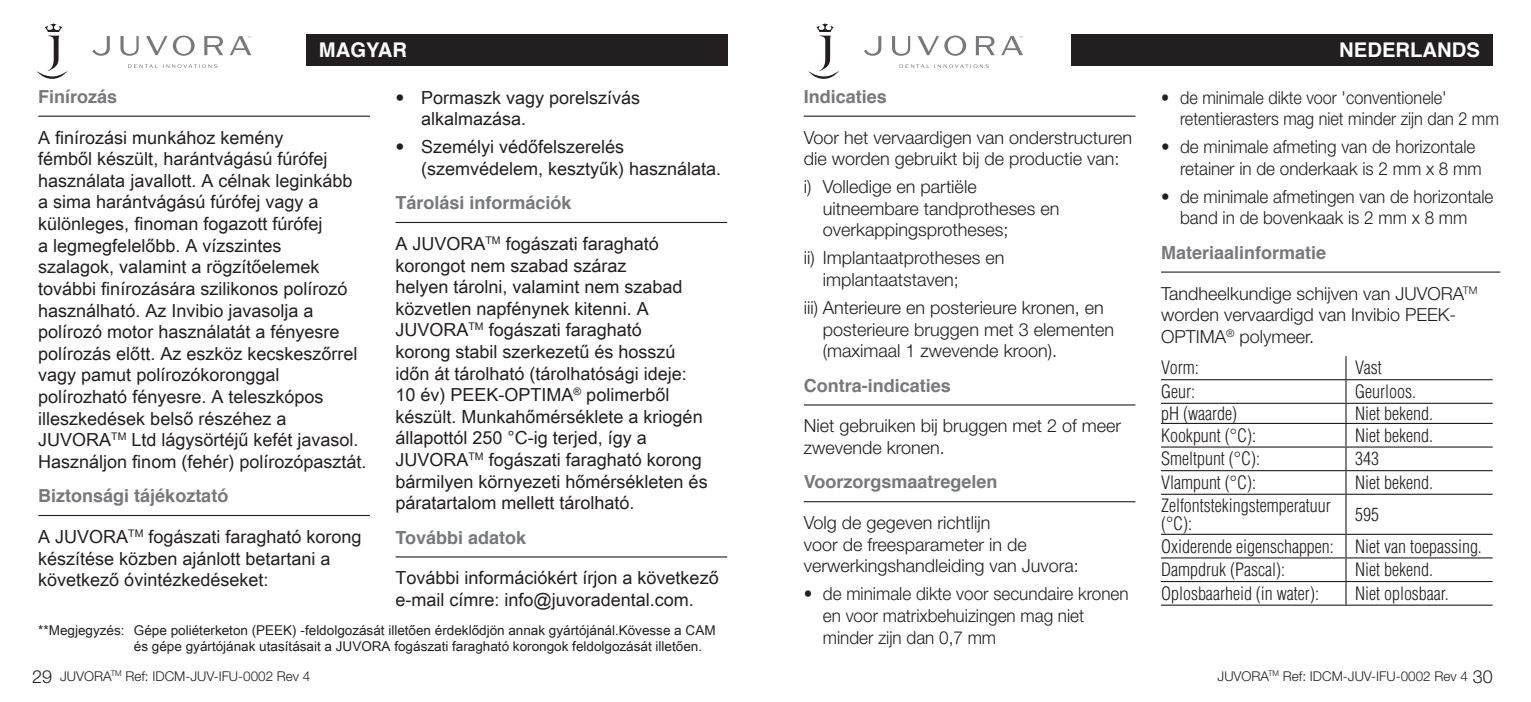
<style>
.page{position:relative;width:1531px;height:702px;background:#fff}
.page>*{position:absolute;margin:0;border:0;box-sizing:border-box;transform-origin:0 0}
.t1{font:700 20.25px "Helvetica";color:#fff}
.t2{font:18px/21.6px "Arial Unicode MS";color:#231f20}
.t3{font:300 18px/21.6px "Helvetica Neue";color:#231f20}
.t4{font:300 condensed 18px/18px "Helvetica LT Std";color:#231f20}
.t5{font:300 18px/21.6px "Helvetica Neue";color:#231f20;scale:.95 1}
.t6{font:700 18px "Helvetica";color:#76787b}
.t7{font:300 18px/21.6px "Helvetica Neue";color:#231f20;scale:.9 1}
.t8{font:13.5px/16.2px "Arial Unicode MS";color:#231f20}
.t9{font:300 13.5px "Helvetica Neue";color:#231f20}
.t10{font:300 7.88px "Helvetica Neue";color:#231f20}
.s1{font-family:"Helvetica Neue";font-weight:300}
</style>
<div class="page">
<svg style="left:128px;top:64px;width:89px;height:4px"></svg>
<svg style="left:37px;top:23px;width:31px;height:56px"></svg>
<svg style="left:92px;top:36px;width:159px;height:20px"></svg>
<svg style="left:899px;top:64px;width:90px;height:4px"></svg>
<svg style="left:808px;top:23px;width:31px;height:56px"></svg>
<svg style="left:864px;top:36px;width:159px;height:20px"></svg>
<div style="left:306px;top:34px;width:421px;height:32px;background:#231f20"></div>
<div style="left:1071px;top:34px;width:421px;height:32px;background:#231f20"></div>
<hr style="left:804px;top:116px;width:331px;height:1px;background:#231f20">
<hr style="left:804px;top:404px;width:331px;height:1px;background:#231f20">
<hr style="left:804px;top:501px;width:331px;height:1px;background:#231f20">
<hr style="left:1161px;top:271px;width:339px;height:1px;background:#231f20">
<hr style="left:38px;top:116px;width:332px;height:1px;background:#231f20">
<hr style="left:38px;top:515px;width:332px;height:1px;background:#231f20">
<hr style="left:395px;top:222px;width:332px;height:1px;background:#231f20">
<hr style="left:395px;top:556px;width:332px;height:1px;background:#231f20">
<hr style="left:1161px;top:379px;width:185px;height:1px;background:#231f20">
<hr style="left:1161px;top:403px;width:185px;height:1px;background:#231f20">
<hr style="left:1161px;top:423px;width:185px;height:1px;background:#231f20">
<hr style="left:1161px;top:446px;width:185px;height:1px;background:#231f20">
<hr style="left:1161px;top:470px;width:185px;height:1px;background:#231f20">
<hr style="left:1161px;top:493px;width:185px;height:2px;background:#231f20">
<hr style="left:1161px;top:533px;width:185px;height:2px;background:#231f20">
<hr style="left:1161px;top:557px;width:185px;height:1px;background:#231f20">
<svg style="left:1345px;top:356px;width:1px;height:137px"></svg>
<hr style="left:1345px;top:495px;width:1px;height:38px;background:#231f20">
<hr style="left:1346px;top:379px;width:146px;height:1px;background:#231f20">
<hr style="left:1346px;top:403px;width:146px;height:1px;background:#231f20">
<hr style="left:1346px;top:423px;width:146px;height:1px;background:#231f20">
<hr style="left:1346px;top:446px;width:146px;height:1px;background:#231f20">
<hr style="left:1346px;top:470px;width:146px;height:1px;background:#231f20">
<hr style="left:1346px;top:493px;width:146px;height:2px;background:#231f20">
<hr style="left:1346px;top:533px;width:146px;height:2px;background:#231f20">
<hr style="left:1346px;top:557px;width:146px;height:1px;background:#231f20">
<hr style="left:1161px;top:581px;width:185px;height:1px;background:#231f20">
<hr style="left:1161px;top:604px;width:185px;height:1px;background:#231f20">
<svg style="left:1345px;top:535px;width:1px;height:69px"></svg>
<hr style="left:1346px;top:581px;width:146px;height:1px;background:#231f20">
<hr style="left:1346px;top:604px;width:146px;height:1px;background:#231f20">
<p class="t1" style="left:319px;top:33px;width:74px">MAGYAR</p>
<p class="t6" style="left:38px;top:82px;width:81px">Finírozás</p>
<p class="t2" style="left:38px;top:126px;width:330px">A finírozási munkához kemény<br>fémből készült, harántvágású fúrófej használata javallott. A célnak leginkább a sima harántvágású fúrófej vagy a különleges, finoman fogazott fúrófej<br>a legmegfelelőbb. A vízszintes<br>szalagok, valamint a rögzítőelemek további finírozására szilikonos polírozó használható. Az Invibio javasolja a polírozó motor használatát a fényesre polírozás előtt. Az eszköz kecskeszőrrel vagy pamut polírozókoronggal polírozható fényesre. A teleszkópos illeszkedések belső részéhez a JUVORA<sup>TM</sup> Ltd lágysörtéjű kefét javasol.<br>Használjon finom (fehér) polírozópasztát.</p>
<p class="t6" style="left:38px;top:481px;width:192px">Biztonsági tájékoztató</p>
<p class="t2" style="left:38px;top:525px;width:325px">A JUVORA<sup>TM</sup> fogászati faragható korong készítése közben ajánlott betartani a következő óvintézkedéseket:</p>
<p class="t2" style="left:421px;top:86px;width:221px;text-indent:-26px"><span class="s1">•</span> Pormaszk vagy porelszívás alkalmazása.</p>
<p class="t2" style="left:421px;top:136px;width:302px;text-indent:-26px"><span class="s1">•</span> Személyi védőfelszerelés (szemvédelem, kesztyűk) használata.</p>
<p class="t6" style="left:395px;top:188px;width:178px">Tárolási információk</p>
<p class="t2" style="left:395px;top:232px;width:314px">A JUVORA<sup>TM</sup> fogászati faragható korongot nem szabad száraz<br>helyen tárolni, valamint nem szabad közvetlen napfénynek kitenni. A JUVORA<sup>TM</sup> fogászati faragható<br>korong stabil szerkezetű és hosszú időn át tárolható (tárolhatósági ideje:<br>10 év) PEEK-OPTIMA<sup>®</sup> polimerből készült. Munkahőmérséklete a kriogén állapottól 250 °C-ig terjed, így a JUVORA<sup>TM</sup> fogászati faragható korong bármilyen környezeti hőmérsékleten és páratartalom mellett tárolható.</p>
<p class="t6" style="left:395px;top:522px;width:132px">További adatok</p>
<p class="t2" style="left:395px;top:567px;width:325px">További információkért írjon a következő e-mail címre: info@juvoradental.com.</p>
<p class="t8" style="left:134px;top:622px;width:583px;text-indent:-96px">**Megjegyzés: Gépe poliéterketon (PEEK) -feldolgozását illetően érdeklődjön annak gyártójánál.Kövesse a CAM és gépe gyártójának utasításait a JUVORA fogászati faragható korongok feldolgozását illetően.</p>
<p class="t6" style="left:804px;top:82px;width:85px">Indicaties</p>
<p class="t3" style="left:804px;top:126px;width:330px">Voor het vervaardigen van onderstructuren die worden gebruikt bij de productie van:</p>
<p class="t3" style="left:823px;top:175px;width:238px;text-indent:-19px">i) Volledige en partiële uitneembare tandprotheses en overkappingsprotheses;</p>
<p class="t3" style="left:823px;top:247px;width:183px;text-indent:-19px">ii) Implantaatprotheses en implantaatstaven;</p>
<p class="t3" style="left:823px;top:296px;width:293px;text-indent:-19px">iii) Anterieure en posterieure kronen, en posterieure bruggen met 3 elementen (maximaal 1 zwevende kroon).</p>
<p class="t6" style="left:804px;top:371px;width:149px">Contra-indicaties</p>
<p class="t3" style="left:804px;top:415px;width:319px">Niet gebruiken bij bruggen met 2 of meer zwevende kronen.</p>
<p class="t6" style="left:804px;top:467px;width:195px">Voorzorgsmaatregelen</p>
<p class="t3" style="left:804px;top:511px;width:277px">Volg de gegeven richtlijn<br>voor de freesparameter in de verwerkingshandleiding van Juvora:</p>
<p class="t5" style="left:823px;top:582px;width:323px;text-indent:-19px">• de minimale dikte voor secundaire kronen en voor matrixbehuizingen mag niet minder zijn dan 0,7 mm</p>
<p class="t1" style="left:1339px;top:33px;width:142px">nederlands</p>
<p class="t7" style="left:1180px;top:86px;width:356px;text-indent:-19px">• de minimale dikte voor 'conventionele' retentierasters mag niet minder zijn dan 2 mm</p>
<p class="t5" style="left:1180px;top:135px;width:319px;text-indent:-19px">• de minimale afmeting van de horizontale retainer in de onderkaak is 2 mm x 8 mm</p>
<p class="t5" style="left:1161px;top:185px;width:351px;text-align:center">• de minimale afmetingen van de horizontale band in de bovenkaak is 2 mm x 8 mm</p>
<p class="t6" style="left:1161px;top:238px;width:167px">Materiaalinformatie</p>
<p class="t3" style="left:1161px;top:282px;width:318px">Tandheelkundige schijven van JUVORA<sup>TM </sup>worden vervaardigd van Invibio PEEK-<br>OPTIMA<sup>®</sup> polymeer.</p>
<p class="t4" style="left:1161px;top:358px;width:39px">Vorm:</p>
<p class="t4" style="left:1355px;top:358px;width:28px">Vast</p>
<p class="t4" style="left:1161px;top:382px;width:36px">Geur:</p>
<p class="t4" style="left:1355px;top:382px;width:62px">Geurloos.</p>
<p class="t4" style="left:1161px;top:404px;width:78px">pH (waarde)</p>
<p class="t4" style="left:1355px;top:404px;width:79px">Niet bekend.</p>
<p class="t4" style="left:1161px;top:426px;width:97px">Kookpunt (°C):</p>
<p class="t4" style="left:1355px;top:426px;width:79px">Niet bekend.</p>
<p class="t4" style="left:1161px;top:449px;width:101px">Smeltpunt (°C):</p>
<p class="t4" style="left:1355px;top:449px;width:25px">343</p>
<p class="t4" style="left:1161px;top:473px;width:97px">Vlampunt (°C):</p>
<p class="t4" style="left:1355px;top:473px;width:79px">Niet bekend.</p>
<p class="t4" style="left:1161px;top:496px;width:171px">Zelfontstekingstemperatuur (°C):</p>
<p class="t4" style="left:1161px;top:498px;width:322px;line-height:31.7px;text-indent:194px">595<br>Oxiderende eigenschappen: Niet van toepassing.</p>
<p class="t4" style="left:1161px;top:560px;width:126px">Dampdruk (Pascal):</p>
<p class="t4" style="left:1355px;top:560px;width:79px">Niet bekend.</p>
<p class="t4" style="left:1161px;top:584px;width:159px">Oplosbaarheid (in water):</p>
<p class="t4" style="left:1355px;top:584px;width:95px">Niet oplosbaar.</p>
<p class="t3" style="left:32px;top:665px;width:22px">29</p>
<p class="t9" style="left:1217px;top:667px;width:53px">JUVORA</p>
<p class="t3" style="left:1472px;top:665px;width:22px">30</p>
<p class="t9" style="left:60px;top:667px;width:252px">JUVORA<sup>TM</sup> Ref: IDCM-JUV-IFU-0002 Rev 4</p>
<p class="t9" style="left:1283px;top:667px;width:187px">Ref: IDCM-JUV-IFU-0002 Rev 4</p>
<p class="t10" style="left:1268px;top:668px;width:12px">TM</p>
</div>
